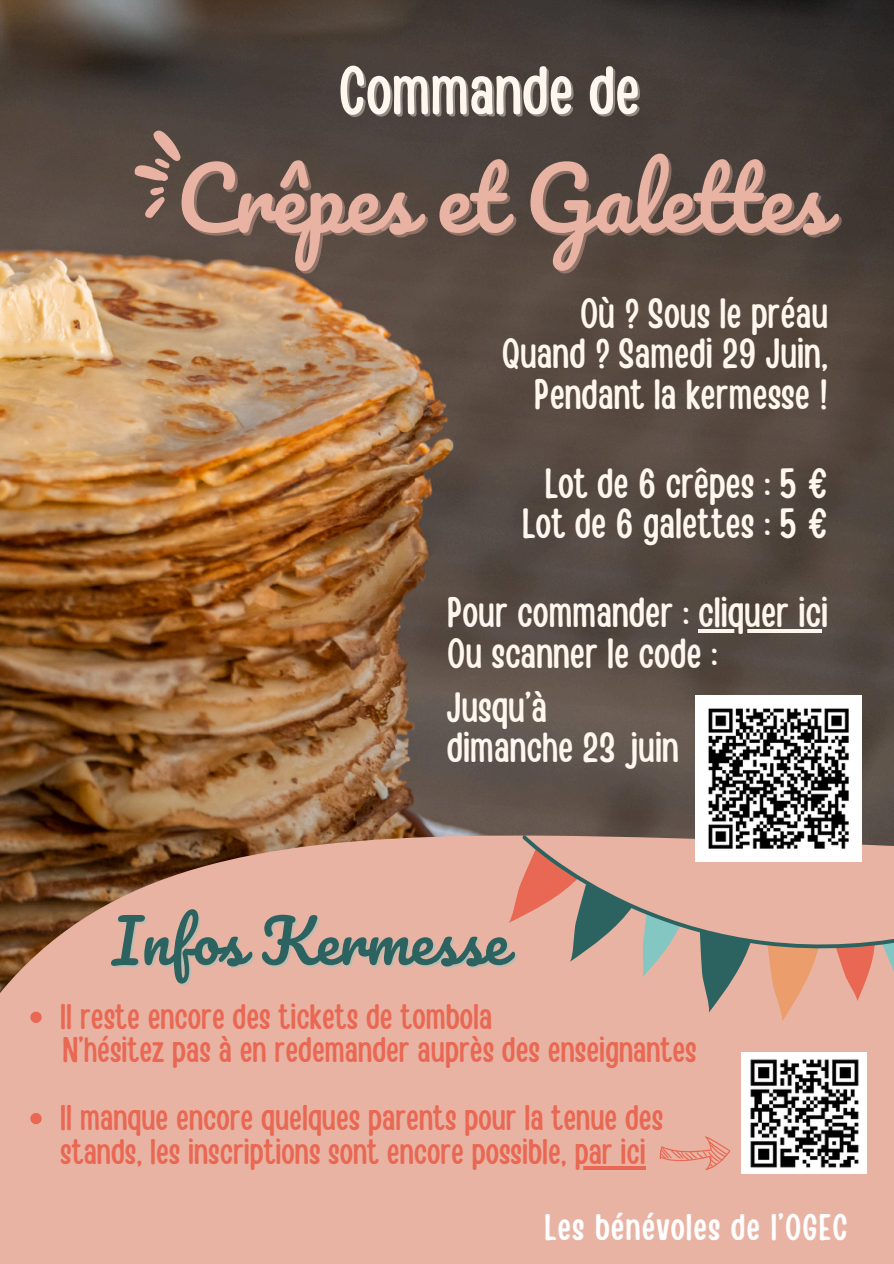
<style>
.page{position:relative;width:894px;height:1264px;background:#fff}
.page>*{position:absolute;margin:0;border:0;box-sizing:border-box;transform-origin:0 0}
.t1{font:84px "Pacifico";color:#e9b3a3}
.t2{font:68.25px "Handy Casual Condensed";color:#fff6ee}
.t3{font:59.25px "Pacifico";color:#2c6361}
.t4{font:42px/40.5px "Handy Casual Condensed";color:#fff6ee;text-align:right}
.t5{font:36.9px "Handy Casual Condensed";letter-spacing:.035em;color:#fff}
.t6{font:35.4px/33.8px "Handy Casual Condensed";color:#e86853}
</style>
<div class="page">
<img style="left:0;top:0;width:893px;height:267px">
<img style="left:0;top:267px;width:893px;height:996px">
<svg style="left:134px;top:130px;width:46px;height:88px;background:#7c655b"></svg>
<img style="left:695px;top:695px;width:166px;height:139px">
<svg style="left:508px;top:844px;width:310px;height:181px;background:#e1ae9d"></svg>
<svg style="left:826px;top:976px;width:67px;height:41px;background:#e8ab9b"></svg>
<svg style="left:510px;top:834px;width:383px;height:142px;background:#cea698"></svg>
<img style="left:741px;top:1052px;width:125px;height:121px">
<svg style="left:657px;top:1128px;width:75px;height:46px;background:#e8a998"></svg>
<hr style="left:697px;top:629px;width:123px;height:4px;background:#fff6ee">
<svg style="left:30px;top:1011px;width:12px;height:11px"></svg>
<svg style="left:30px;top:1112px;width:12px;height:12px"></svg>
<svg style="left:574px;top:1165px;width:71px;height:4px"></svg>
<h1 class="t2" style="left:338px;top:46px;width:303px">Commande de</h1>
<h4 class="t1" style="left:176px;top:154px;width:653px">Crêpes et Galettes</h4>
<h4 class="t4" style="left:501px;top:291px;width:328px">Où ? Sous le préau<br>Quand ? Samedi 29 Juin,<br>Pendant la kermesse !</h4>
<h4 class="t4" style="left:522px;top:461px;width:307px;text-align:center">Lot de 6 crêpes : 5 €<br>Lot de 6 galettes : 5 €</h4>
<p class="t4" style="left:447px;top:590px;width:382px">Pour commander : cliquer ici</p>
<p class="t4" style="left:447px;top:630px;width:271px">Ou scanner le code :</p>
<p class="t4" style="left:446px;top:684px;width:233px;text-align:left">Jusqu’à dimanche 23 juin</p>
<h3 class="t3" style="left:112px;top:909px;width:397px">Infos Kermesse</h3>
<p class="t6" style="left:60px;top:997px;width:433px">Il reste encore des tickets de tombola</p>
<p class="t6" style="left:62px;top:1031px;width:635px">N’hésitez pas à en redemander auprès des enseignantes</p>
<p class="t6" style="left:60px;top:1098px;width:604px">Il manque encore quelques parents pour la tenue des stands, les inscriptions sont encore possible, par ici</p>
<h4 class="t5" style="left:544px;top:1202px;width:304px">Les bénévoles de l’OGEC</h4>
</div>
